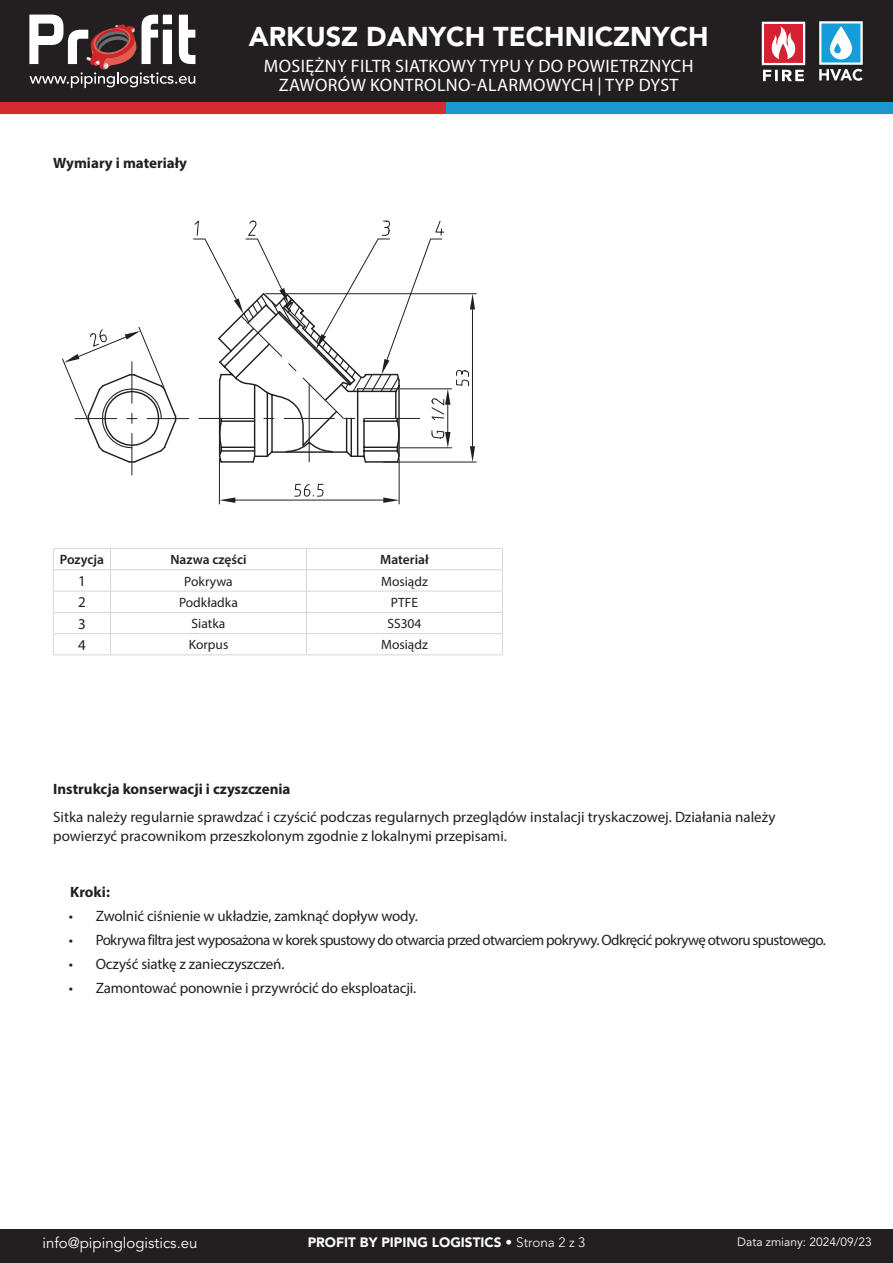
<style>
.page{position:relative;width:893px;height:1263px;background:#fff}
.page>*{position:absolute;margin:0;border:0;box-sizing:border-box;transform-origin:0 0}
.t1{font:900 27px "Avenir LT Std";color:#fff}
.t2{font:18px/19.5px "Myriad Pro";letter-spacing:.02em;color:#fff;text-align:center}
.Lopende_tekst{font:15px/19.5px "Myriad Pro";letter-spacing:-.01em;color:#231f20}
.Lopende_tekst-2{font:15px "Myriad Pro";letter-spacing:-.04em;color:#231f20}
.Titles{font:700 15px "Myriad Pro";color:#231f20}
.t3{font:15px "Avenir LT Std";color:#fff}
.Subtitles{font:700 15px "Myriad Pro";color:#231f20}
.Table_left_column{font:15px "Myriad Pro";color:#231f20}
.t4{font:900 13.5px "Avenir LT Std";color:#fff}
.Table_body_left{font:13.5px "Myriad Pro";color:#231f20}
.Table_header_-_Black_text{font:600 13.5px "Myriad Pro";color:#231f20}
.Table_body_centered{font:13.5px "Myriad Pro";color:#231f20}
.t5{font:12px "Avenir LT Std";color:#fff}
.s1{font-weight:300}
</style>
<div class="page">
<hr style="left:399px;top:458px;width:1px;height:46px;background:#231f20">
<hr style="left:219px;top:458px;width:1px;height:46px;background:#231f20">
<svg style="left:62px;top:220px;width:413px;height:283px"></svg>
<hr style="left:53px;top:548px;width:58px;height:1px;background:#d6d8d4">
<hr style="left:111px;top:548px;width:195px;height:1px;background:#d6d8d4">
<hr style="left:306px;top:548px;width:197px;height:1px;background:#d6d8d4">
<hr style="left:53px;top:569px;width:58px;height:1px;background:#d6d8d4">
<hr style="left:111px;top:569px;width:195px;height:1px;background:#d6d8d4">
<hr style="left:306px;top:569px;width:197px;height:1px;background:#d6d8d4">
<hr style="left:53px;top:591px;width:58px;height:1px;background:#d6d8d4">
<hr style="left:111px;top:591px;width:195px;height:1px;background:#d6d8d4">
<hr style="left:306px;top:591px;width:197px;height:1px;background:#d6d8d4">
<hr style="left:53px;top:612px;width:58px;height:1px;background:#d6d8d4">
<hr style="left:111px;top:612px;width:195px;height:1px;background:#d6d8d4">
<hr style="left:306px;top:612px;width:197px;height:1px;background:#d6d8d4">
<hr style="left:53px;top:633px;width:58px;height:1px;background:#d6d8d4">
<svg style="left:53px;top:549px;width:1px;height:106px"></svg>
<hr style="left:111px;top:633px;width:195px;height:1px;background:#d6d8d4">
<svg style="left:110px;top:549px;width:1px;height:106px"></svg>
<hr style="left:306px;top:633px;width:197px;height:1px;background:#d6d8d4">
<svg style="left:306px;top:549px;width:1px;height:106px"></svg>
<svg style="left:502px;top:549px;width:1px;height:106px"></svg>
<hr style="left:53px;top:655px;width:58px;height:1px;background:#d6d8d4">
<hr style="left:111px;top:655px;width:195px;height:1px;background:#d6d8d4">
<hr style="left:306px;top:655px;width:197px;height:1px;background:#d6d8d4">
<div style="left:0;top:1229px;width:893px;height:34px;background:#231f20"></div>
<div style="left:0;top:0;width:893px;height:103px;background:#231f20"></div>
<div style="left:0;top:103px;width:446px;height:11px;background:#d52b2e"></div>
<div style="left:446px;top:103px;width:447px;height:11px;background:#1c98ce"></div>
<svg style="left:29px;top:15px;width:166px;height:73px"></svg>
<svg style="left:762px;top:22px;width:43px;height:59px"></svg>
<svg style="left:819px;top:21px;width:44px;height:60px"></svg>
<p class="Titles" style="left:53px;top:153px;width:135px">Wymiary i materiały</p>
<h1 class="t1" style="left:249px;top:21px;width:461px">ARKUSZ DANYCH TECHNICZNYCH</h1>
<p class="t2" style="left:264px;top:56px;width:431px">MOSIĘŻNY FILTR SIATKOWY TYPU Y DO POWIETRZNYCH<br>ZAWORÓW KONTROLNO-ALARMOWYCH | TYP DYST</p>
<p class="Table_header_-_Black_text" style="left:60px;top:551px;width:46px">Pozycja</p>
<p class="Table_header_-_Black_text" style="left:170px;top:551px;width:78px">Nazwa części</p>
<p class="Table_header_-_Black_text" style="left:380px;top:551px;width:50px">Materiał</p>
<p class="Table_left_column" style="left:78px;top:572px;width:9px">1</p>
<p class="Table_body_left" style="left:184px;top:573px;width:50px">Pokrywa</p>
<p class="Table_body_centered" style="left:381px;top:573px;width:48px">Mosiądz</p>
<p class="Table_left_column" style="left:78px;top:593px;width:9px">2</p>
<p class="Table_body_left" style="left:179px;top:594px;width:60px">Podkładka</p>
<p class="Table_body_centered" style="left:391px;top:594px;width:29px">PTFE</p>
<p class="Table_left_column" style="left:78px;top:614px;width:9px">3</p>
<p class="Table_body_left" style="left:192px;top:615px;width:35px">Siatka</p>
<p class="Table_body_centered" style="left:387px;top:615px;width:36px">SS304</p>
<p class="Table_left_column" style="left:78px;top:635px;width:9px">4</p>
<p class="Table_body_left" style="left:189px;top:636px;width:41px">Korpus</p>
<p class="Table_body_centered" style="left:381px;top:636px;width:48px">Mosiądz</p>
<p class="Titles" style="left:53px;top:779px;width:239px">Instrukcja konserwacji i czyszczenia</p>
<p class="Lopende_tekst" style="left:53px;top:806px;width:724px">Sitka należy regularnie sprawdzać i czyścić podczas regularnych przeglądów instalacji tryskaczowej. Działania należy powierzyć pracownikom przeszkolonym zgodnie z lokalnymi przepisami.</p>
<p class="Subtitles" style="left:70px;top:882px;width:41px">Kroki:</p>
<p class="Lopende_tekst" style="left:69px;top:906px;width:351px">• Zwolnić ciśnienie w układzie, zamknąć dopływ wody.</p>
<p class="Lopende_tekst-2" style="left:69px;top:931px;width:759px">• Pokrywa filtra jest wyposażona w korek spustowy do otwarcia przed otwarciem pokrywy. Odkręcić pokrywę otworu spustowego.</p>
<p class="Lopende_tekst" style="left:69px;top:954px;width:217px">• Oczyść siatkę z zanieczyszczeń.</p>
<p class="Lopende_tekst" style="left:69px;top:978px;width:349px">• Zamontować ponownie i przywrócić do eksploatacji.</p>
<p class="t3" style="left:43px;top:1234px;width:157px">info@pipinglogistics.eu</p>
<p class="t4" style="left:308px;top:1234px;width:279px">PROFIT BY PIPING LOGISTICS • <span class="s1">Strona 2 z 3</span></p>
<p class="t5" style="left:737px;top:1235px;width:136px">Data zmiany: 2024/09/23</p>
</div>
